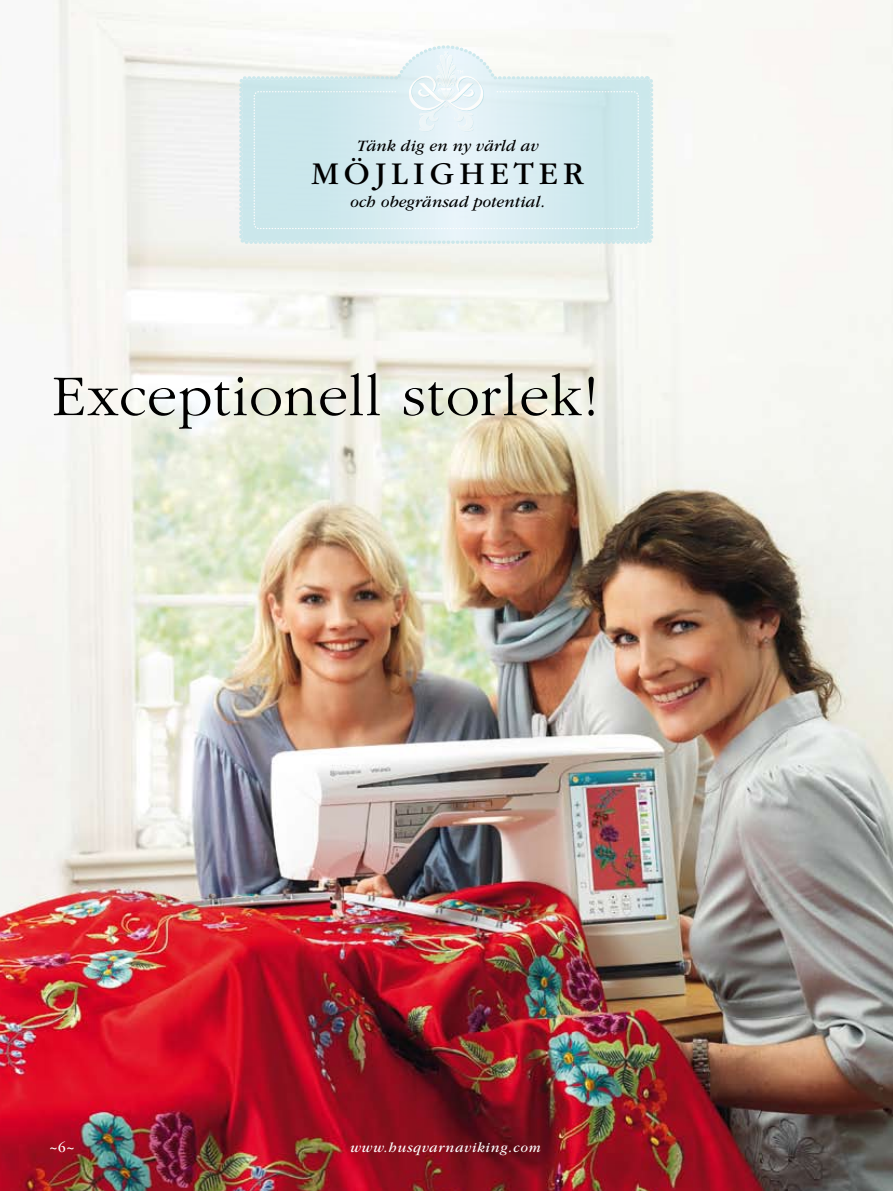
<style>
.page{position:relative;width:893px;height:1191px;background:#fff}
.page>*{position:absolute;margin:0;border:0;box-sizing:border-box;transform-origin:0 0}
.t1{font:60px "ITC Garamond MM 300 625";color:#000}
.t2{font:33px "ITC Garamond MM 405 625";letter-spacing:.15em;color:#000}
.t3{font:16.5px "ITC Garamond MM It 405 625";letter-spacing:.01em;color:#000}
.t4{font:14.25px "ITC Garamond MM It 405 625";letter-spacing:.05em;color:#fff}
.t5{font:14.25px "ITC Garamond MM 405 625";color:#fff}
</style>
<div class="page">
<img style="left:0;top:0;width:893px;height:1191px">
<svg style="left:239px;top:45px;width:414px;height:199px"></svg>
<svg style="left:254px;top:91px;width:385px;height:138px;background:#d4ebef"></svg>
<svg style="left:337px;top:47px;width:149px;height:85px"></svg>
<p class="t3" style="left:357px;top:137px;width:183px">Tänk dig en ny värld av</p>
<h2 class="t2" style="left:311px;top:155px;width:274px">MÖJLIGHETER</h2>
<p class="t3" style="left:350px;top:193px;width:196px">och obegränsad potential.</p>
<h1 class="t1" style="left:52px;top:363px;width:549px">Exceptionell storlek!</h1>
<p class="t5" style="left:50px;top:1139px;width:27px">~6~</p>
<p class="t4" style="left:350px;top:1139px;width:192px">www.husqvarnaviking.com</p>
</div>
